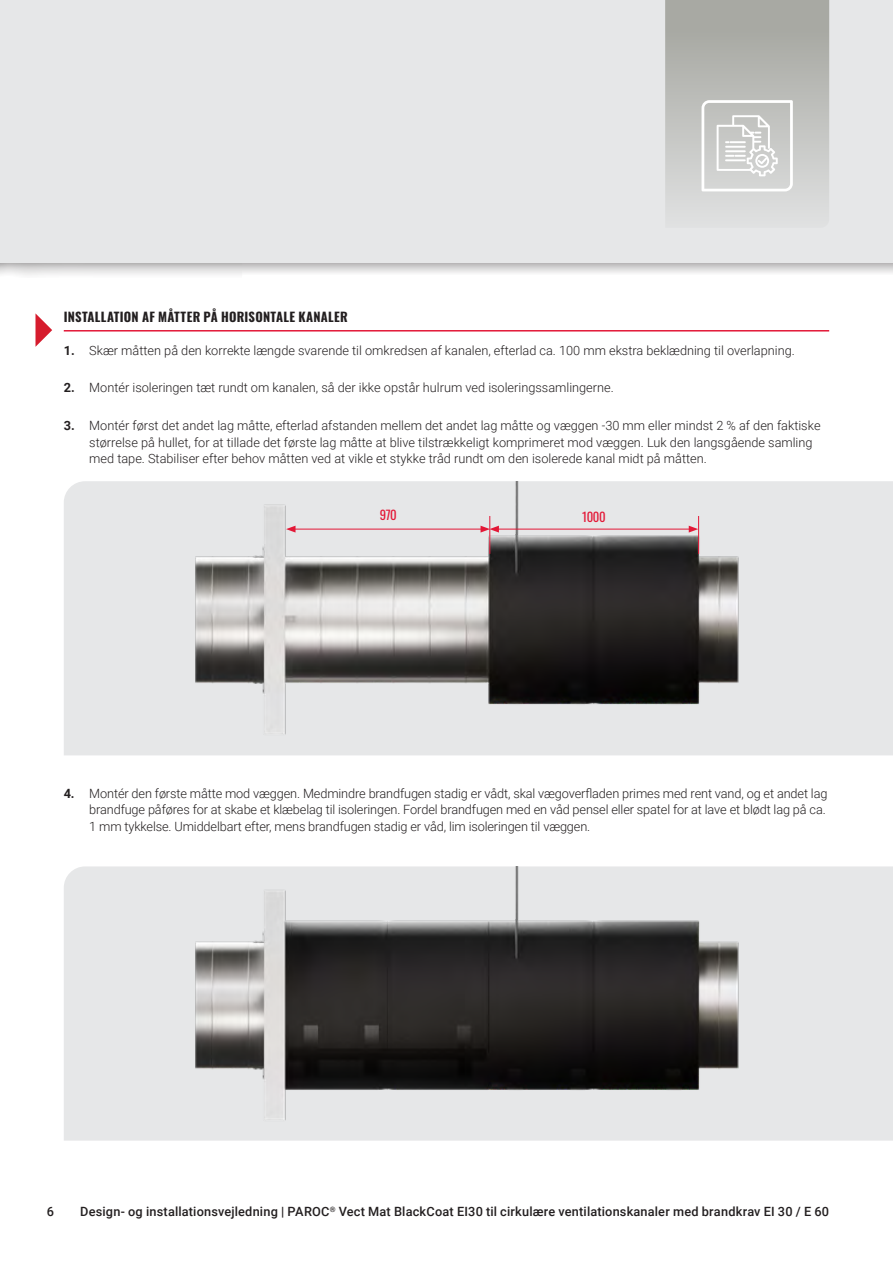
<style>
.page{position:relative;width:893px;height:1263px;background:#fff}
.page>*{position:absolute;margin:0;border:0;box-sizing:border-box;transform-origin:0 0}
.t1{font:300 12.75px/16.5px "Roboto";color:#231f20}
.t2{font:500 12.75px "Roboto";letter-spacing:.015em;color:#231f20}
.t3{font:700 12.75px "Oswald";letter-spacing:.025em;color:#231f20}
.t4{font:12.75px "Oswald";letter-spacing:-.03em;color:#e31837}
.s1{font-weight:700}
</style>
<div class="page">
<div style="left:0;top:0;width:893px;height:277px;background:#231f20;opacity:.45"></div>
<div style="left:0;top:0;width:893px;height:263px;background:#e6e7e8"></div>
<svg style="left:36px;top:314px;width:16px;height:33px"></svg>
<hr style="left:64px;top:330px;width:765px;height:1px;background:#e31837">
<svg style="left:665px;top:0;width:164px;height:214px;background:#c1c2bf"></svg>
<div style="left:64px;top:481px;width:829px;height:274px;background:#e6e7e8"></div>
<img style="left:178px;top:481px;width:581px;height:275px">
<hr style="left:496px;top:529px;width:195px;height:1px;background:#e31837">
<svg style="left:689px;top:526px;width:9px;height:6px"></svg>
<hr style="left:293px;top:529px;width:190px;height:1px;background:#e31837">
<svg style="left:286px;top:526px;width:10px;height:6px"></svg>
<svg style="left:481px;top:526px;width:18px;height:6px"></svg>
<hr style="left:489px;top:516px;width:1px;height:38px;background:#e31837">
<hr style="left:698px;top:516px;width:1px;height:38px;background:#e31837">
<div style="left:64px;top:866px;width:829px;height:274px;background:#e6e7e8"></div>
<img style="left:178px;top:866px;width:581px;height:275px">
<p class="t3" style="left:64px;top:310px;width:286px">INSTALLATION AF MÅTTER PÅ HORISONTALE KANALER</p>
<p class="t1" style="left:64px;top:341px;width:732px"><span class="s1">1.</span> Skær måtten på den korrekte længde svarende til omkredsen af kanalen, efterlad ca. 100 mm ekstra beklædning til overlapning.</p>
<p class="t1" style="left:64px;top:379px;width:551px"><span class="s1">2.</span> Montér isoleringen tæt rundt om kanalen, så der ikke opstår hulrum ved isoleringssamlingerne.</p>
<p class="t1" style="left:89px;top:417px;width:733px;text-indent:-26px"><span class="s1">3.</span> Montér først det andet lag måtte, efterlad afstanden mellem det andet lag måtte og væggen -30 mm eller mindst 2 % af den faktiske størrelse på hullet, for at tillade det første lag måtte at blive tilstrækkeligt komprimeret mod væggen. Luk den langsgående samling med tape. Stabiliser efter behov måtten ved at vikle et stykke tråd rundt om den isolerede kanal midt på måtten.</p>
<p class="t4" style="left:380px;top:503px;width:18px">970</p>
<p class="t4" style="left:582px;top:505px;width:25px">1000</p>
<p class="t1" style="left:89px;top:785px;width:740px;text-indent:-26px"><span class="s1">4.</span> Montér den første måtte mod væggen. Medmindre brandfugen stadig er vådt, skal vægoverfladen primes med rent vand, og et andet lag brandfuge påføres for at skabe et klæbelag til isoleringen. Fordel brandfugen med en våd pensel eller spatel for at lave et blødt lag på ca.<br>1 mm tykkelse. Umiddelbart efter, mens brandfugen stadig er våd, lim isoleringen til væggen.</p>
<p class="t2" style="left:47px;top:1203px;width:9px">6</p>
<p class="t2" style="left:80px;top:1203px;width:750px">Design- og installationsvejledning | PAROC<sup>®</sup> Vect Mat BlackCoat EI30 til cirkulære ventilationskanaler med brandkrav EI 30 / E 60</p>
</div>
